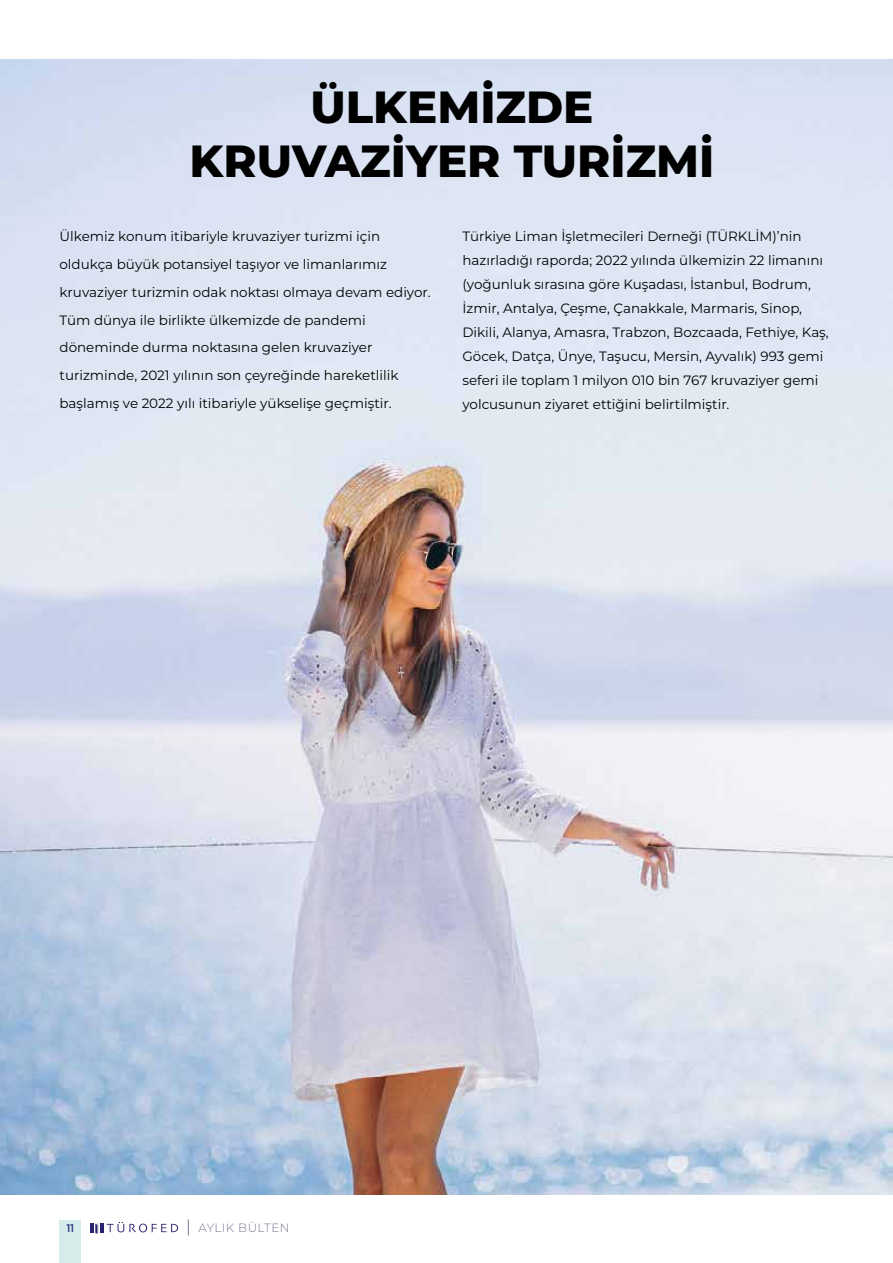
<style>
.page{position:relative;width:893px;height:1263px;background:#fff}
.page>*{position:absolute;margin:0;border:0;box-sizing:border-box;transform-origin:0 0}
.t1{font:800 45px/54px "Montserrat";color:#000;text-align:center}
.t2{font:13.5px/24px "Montserrat";color:#000}
.t3{font:300 12px "Montserrat";letter-spacing:.035em;color:#787894}
.t4{font:500 11.25px "Gotham Narrow";color:#283583}
</style>
<div class="page">
<div style="left:60px;top:1220px;width:21px;height:43px;background:#d5eceb"></div>
<svg style="left:91px;top:1222px;width:87px;height:12px"></svg>
<svg style="left:188px;top:1219px;width:1px;height:16px"></svg>
<img style="left:0;top:60px;width:893px;height:1135px">
<h1 class="t1" style="left:190px;top:78px;width:526px">ÜLKEMİZDE<br>KRUVAZİYER TURİZMİ</h1>
<p class="t2" style="left:60px;top:222px;width:373px;line-height:27.9px">Ülkemiz konum itibariyle kruvaziyer turizmi için oldukça büyük potansiyel taşıyor ve limanları mız kruvaziyer turizmin odak noktası olmaya devam ediyor.<br>Tüm dünya ile birlikte ülkemizde de pandemi döneminde durma noktası na gelen kruvaziyer turizminde, 2021 yı lı nı n son çeyreğinde hareketlilik başlamış ve 2022 yı lı itibariyle yükselişe geçmiştir.</p>
<p class="t2" style="left:462px;top:223px;width:368px">Türkiye Liman İşletmecileri Derneği (TÜRKLİM)’nin hazı rladığı raporda; 2022 yı lı nda ülkemizin 22 limanı nı (yoğunluk sı rası na göre Kuşadası, İstanbul, Bodrum, İzmir, Antalya, Çeşme, Çanakkale, Marmaris, Sinop, Dikili, Alanya, Amasra, Trabzon, Bozcaada, Fethiye, Kaş, Göcek, Datça, Ünye, Taşucu, Mersin, Ayvalı k) 993 gemi seferi ile toplam 1 milyon 010 bin 767 kruvaziyer gemi yolcusunun ziyaret ettiğini belirtilmiştir.</p>
<p class="t4" style="left:66px;top:1221px;width:9px">11</p>
<p class="t3" style="left:198px;top:1220px;width:93px">AYLIK BÜLTEN</p>
</div>
